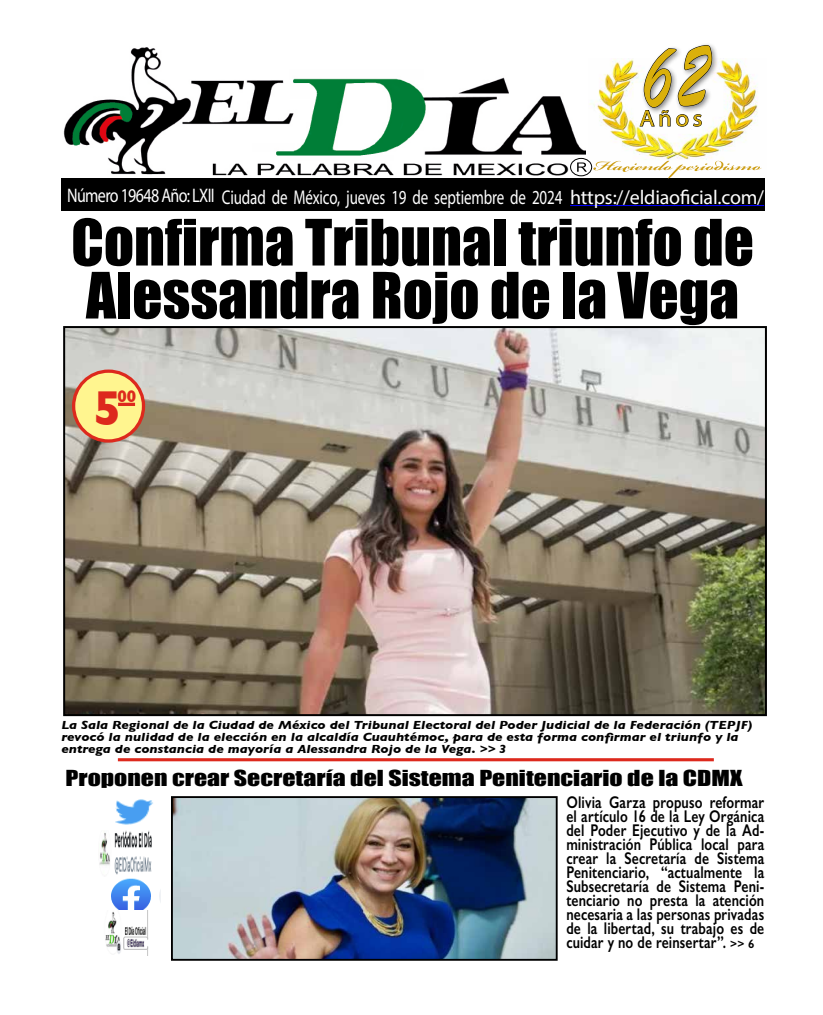
<style>
.page{position:relative;width:823px;height:1015px;background:#fff}
.page>*{position:absolute;margin:0;border:0;box-sizing:border-box;transform-origin:0 0}
.t1{font:98px "Brush Script";color:#dab00b;scale:.7 1}
.t2{font:59px/53px "Impact";color:#000}
.t3{font:700 50px "Gill Sans";color:#dd291d;scale:.93 1}
.t4{font:23px "Myriad Pro";color:#dab00b;scale:1.06 1}
.t5{font:20.3px "Impact";color:#000;scale:1.27 1}
.t6{font:20px "Myriad Pro";letter-spacing:-.01em;color:#fff;scale:.75 1}
.t7{font:600 17px/14px "Gill Sans";letter-spacing:.01em;color:#000;text-align:justify;scale:.79 1}
.t8{font:700 17px "Gill Sans";color:#dd291d;scale:.93 1}
.t9{font:italic 700 12px/12px "Gill Sans";color:#000;scale:1.13 1}
.s1{font-size:19.7px}
.s2{font-size:12px}
</style>
<div class="page">
<img style="left:66px;top:329px;width:697px;height:384px">
<div style="left:63px;top:326px;width:703px;height:390px;border:2px solid #000"></div>
<img style="left:62px;top:47px;width:523px;height:132px">
<div style="left:61px;top:179px;width:702px;height:32px;background:#000"></div>
<img style="left:588px;top:59px;width:174px;height:115px">
<svg style="left:593px;top:161px;width:168px;height:17px"></svg>
<div style="left:640px;top:42px;width:78px;height:72px;background:#000;opacity:.5"></div>
<svg style="left:639px;top:45px;width:72px;height:90px"></svg>
<div style="left:569px;top:158px;width:22px;height:18px;border:1px solid #000;border-radius:50%"></div>
<svg style="left:576px;top:162px;width:10px;height:10px"></svg>
<hr style="left:118px;top:758px;width:595px;height:3px;background:#dd291d">
<img style="left:115px;top:799px;width:38px;height:32px">
<img style="left:99px;top:831px;width:53px;height:44px">
<img style="left:111px;top:878px;width:49px;height:33px">
<img style="left:105px;top:911px;width:44px;height:45px">
<hr style="left:569px;top:205px;width:194px;height:1px;background:#00f">
<img style="left:174px;top:799px;width:380px;height:159px">
<div style="left:171px;top:796px;width:386px;height:165px;border:2px solid #000"></div>
<div style="left:74px;top:371px;width:69px;height:70px;background:#fff58f;border-radius:50%"></div>
<div style="left:72px;top:369px;width:73px;height:74px;border:3px solid #dd291d;border-radius:50%"></div>
<hr style="left:118px;top:403px;width:17px;height:3px;background:#dd291d">
<h1 class="t1" style="left:643px;top:11px;width:94px">62</h1>
<h3 class="t4" style="left:639px;top:104px;width:61px">Años</h3>
<p class="t6" style="left:67px;top:185px;width:930px"><span class="s1">Número 19648 Año: LXII</span> Ciudad de México, jueves 19 de septiembre de 2024 https://eldiaoficial.com/</p>
<h2 class="t2" style="left:71px;top:214px;width:683px">Confirma Tribunal triunfo de<br>Alessandra Rojo de la Vega</h2>
<h3 class="t3" style="left:94px;top:369px;width:31px">5</h3>
<p class="t8" style="left:117px;top:382px;width:22px">00</p>
<p class="t9" style="left:61px;top:719px;width:612px">La Sala Regional de la Ciudad de México del Tribunal Electoral del Poder Judicial de la Federación (TEPJF) revocó la nulidad de la elección en la alcaldía Cuauhtémoc, para de esta forma confirmar el triunfo y la entrega de constancia de mayoría a Alessandra Rojo de la Vega. &gt;&gt; 3</p>
<p class="t5" style="left:65px;top:762px;width:534px">Proponen crear Secretaría del Sistema Penitenciario de la CDMX</p>
<p class="t7" style="left:566px;top:795px;width:252px">Olivia Garza propuso reformar el artículo 16 de la Ley Orgánica del Poder Ejecutivo y de la Ad&shy;ministración Pública local para crear la Secretaría de Sistema Penitenciario, “actualmente la Subsecretaría de Sistema Peni&shy;tenciario no presta la atención necesaria a las personas privadas de la libertad, su trabajo es de cuidar y no de reinsertar”. <span class="s2">&gt;&gt; 6</span></p>
</div>
